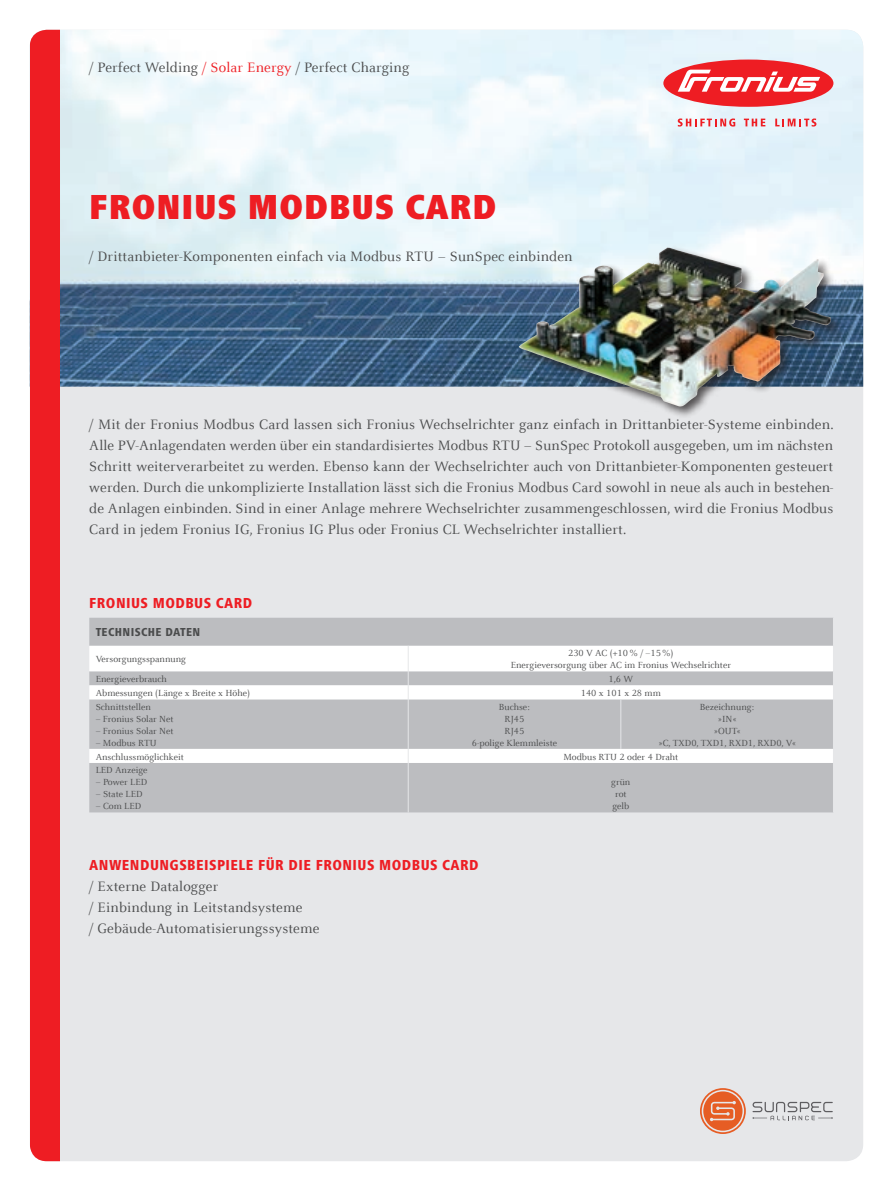
<style>
.page{position:relative;width:893px;height:1191px;background:#fff}
.page>*{position:absolute;margin:0;border:0;box-sizing:border-box;transform-origin:0 0}
.t1{font:900 condensed 36px "Frutiger Next LTW1 G";letter-spacing:.02em;color:#ee1d23}
.t2{font:15px/21px "Celeste Offc Pro";letter-spacing:.01em;color:#4b4c4d;text-align:justify}
.t3{font:800 condensed 15px "Frutiger Next LTW1 G";letter-spacing:.03em;color:#ee1d23}
.t4{font:800 condensed 12px "Frutiger Next LTW1 G";letter-spacing:.03em;color:#4b4c4d}
.t5{font:9.75px/12px "Celeste Offc Pro";color:#4b4c4d;text-align:center}
.s1{color:#ee1d23}
</style>
<div class="page">
<div style="left:30px;top:30px;width:833px;height:1131px;background:#e6e7e9;border-radius:17px"></div>
<img style="left:60px;top:30px;width:803px;height:357px">
<div style="left:30px;top:30px;width:30px;height:1131px;background:#ee1d23"></div>
<div style="left:663px;top:60px;width:170px;height:47px;background:#ee1d23;border-radius:50%"></div>
<svg style="left:678px;top:70px;width:142px;height:22px"></svg>
<svg style="left:678px;top:118px;width:57px;height:9px"></svg>
<svg style="left:744px;top:119px;width:21px;height:7px"></svg>
<svg style="left:775px;top:118px;width:41px;height:9px"></svg>
<div style="left:516px;top:244px;width:327px;height:175px;background:#231f20;opacity:.75"></div>
<img style="left:519px;top:248px;width:312px;height:159px">
<svg style="left:700px;top:1088px;width:46px;height:46px"></svg>
<svg style="left:752px;top:1101px;width:81px;height:19px"></svg>
<div style="left:89px;top:618px;width:744px;height:194px;background:#bcbdc0"></div>
<svg style="left:89px;top:646px;width:744px;height:117px;background:#dadbdd"></svg>
<hr style="left:620px;top:699px;width:1px;height:50px;background:#e6e7e9">
<svg style="left:408px;top:646px;width:1px;height:53px"></svg>
<hr style="left:408px;top:699px;width:1px;height:50px;background:#e6e7e9">
<svg style="left:408px;top:749px;width:1px;height:14px"></svg>
<hr style="left:408px;top:763px;width:1px;height:49px;background:#e6e7e9">
<p class="t2" style="left:89px;top:56px;width:322px">/ Perfect Welding <span class="s1">/ Solar Energy</span> / Perfect Charging</p>
<h1 class="t1" style="left:89px;top:186px;width:409px">FRONIUS MODBUS CARD</h1>
<p class="t2" style="left:89px;top:245px;width:485px">/ Drittanbieter-Komponenten einfach via Modbus RTU – SunSpec einbinden</p>
<p class="t2" style="left:89px;top:413px;width:746px">/ Mit der Fronius Modbus Card lassen sich Fronius Wechselrichter ganz einfach in Drittanbieter-Systeme einbinden.<br>Alle PV-Anlagendaten werden über ein standardisiertes Modbus RTU – SunSpec Protokoll ausgegeben, um im nächsten Schritt weiterverarbeitet zu werden. Ebenso kann der Wechselrichter auch von Drittanbieter-Komponenten gesteuert werden. Durch die unkomplizierte Installation lässt sich die Fronius Modbus Card sowohl in neue als auch in bestehen&shy;de Anlagen einbinden. Sind in einer Anlage mehrere Wechselrichter zusammengeschlossen, wird die Fronius Modbus Card in jedem Fronius IG, Fronius IG Plus oder Fronius CL Wechselrichter installiert.</p>
<p class="t3" style="left:89px;top:595px;width:164px">FRONIUS MODBUS CARD</p>
<p class="t4" style="left:96px;top:625px;width:106px">TECHNISCHE DATEN</p>
<p class="t5" style="left:96px;top:653px;width:92px">Versorgungsspannung</p>
<p class="t5" style="left:511px;top:647px;width:222px">230 V AC (+10% / –15%)<br>Energieversorgung über AC im Fronius Wechselrichter</p>
<p class="t5" style="left:96px;top:672px;width:73px">Energieverbrauch</p>
<p class="t5" style="left:608px;top:672px;width:26px">1,6 W</p>
<p class="t5" style="left:96px;top:686px;width:156px">Abmessungen (Länge x Breite x Höhe)</p>
<p class="t5" style="left:581px;top:686px;width:82px">140 x 101 x 28 mm</p>
<p class="t5" style="left:96px;top:700px;width:57px">Schnittstellen</p>
<p class="t5" style="left:96px;top:712px;width:79px">– Fronius Solar Net</p>
<p class="t5" style="left:96px;top:724px;width:79px">– Fronius Solar Net</p>
<p class="t5" style="left:96px;top:736px;width:63px">– Modbus RTU</p>
<p class="t5" style="left:472px;top:700px;width:87px">Buchse:<br>RJ45<br>RJ45<br>6-polige Klemmleiste</p>
<p class="t5" style="left:658px;top:700px;width:140px">Bezeichnung:<br>»IN«<br>»OUT«<br>»C, TXD0, TXD1, RXD1, RXD0, V«</p>
<p class="t5" style="left:96px;top:750px;width:90px">Anschlussmöglichkeit</p>
<p class="t5" style="left:563px;top:750px;width:116px">Modbus RTU 2 oder 4 Draht</p>
<p class="t5" style="left:96px;top:764px;width:53px">LED Anzeige</p>
<p class="t5" style="left:96px;top:776px;width:53px">– Power LED</p>
<p class="t5" style="left:96px;top:788px;width:48px">– State LED</p>
<p class="t5" style="left:96px;top:800px;width:47px">– Com LED</p>
<p class="t5" style="left:611px;top:776px;width:21px;text-align:left">grün rot gelb</p>
<p class="t3" style="left:89px;top:856px;width:391px">ANWENDUNGSBEISPIELE FÜR DIE FRONIUS MODBUS CARD</p>
<p class="t2" style="left:89px;top:875px;width:232px;text-align:left">/ Externe Datalogger<br>/ Einbindung in Leitstandsysteme<br>/ Gebäude-Automatisierungssysteme</p>
</div>
